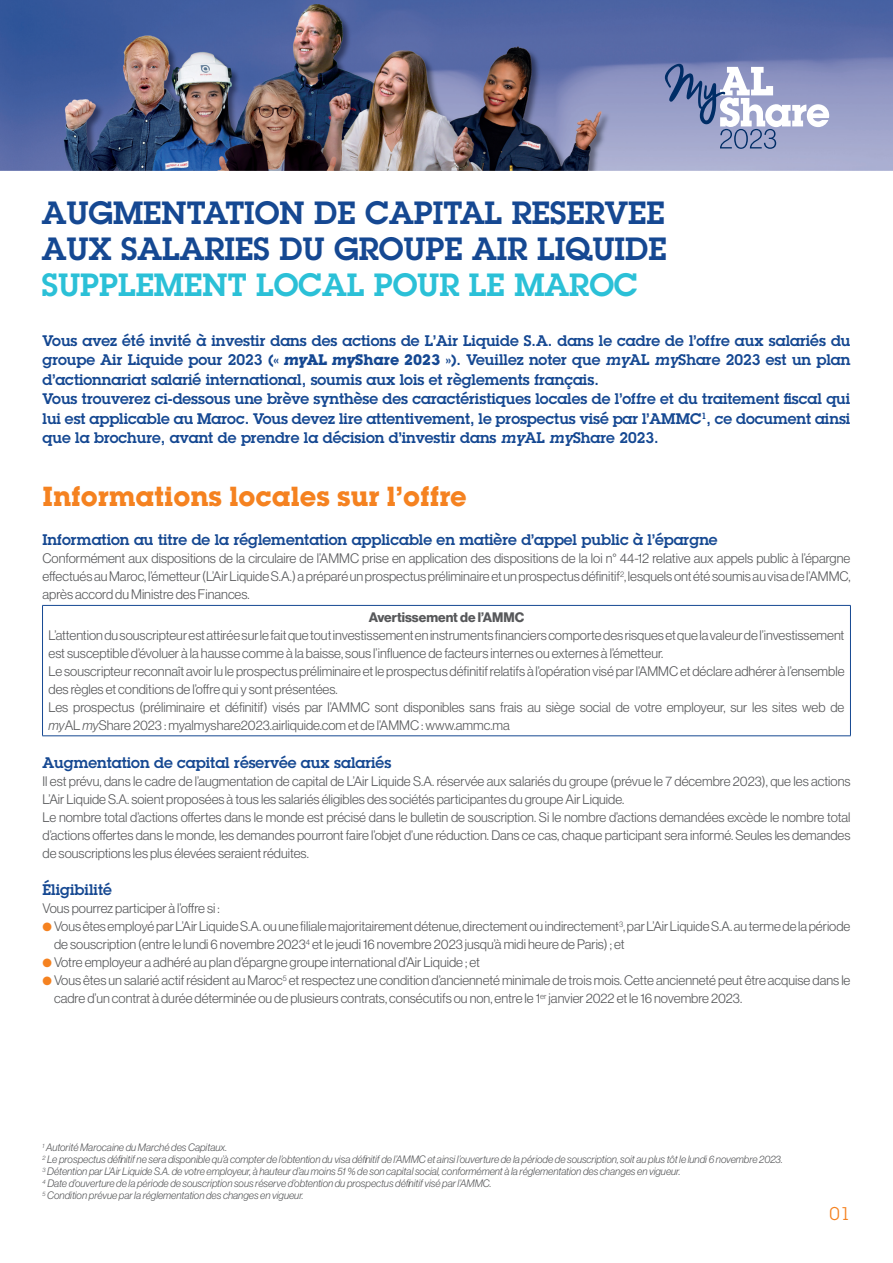
<style>
.page{position:relative;width:893px;height:1263px;background:#fff}
.page>*{position:absolute;margin:0;border:0;box-sizing:border-box;transform-origin:0 0}
.t1{font:600 31.5px/36px "Lubalin Graph Std";color:#154892;text-align:justify}
.Sous_Titre_Orange{font:700 27px "Lubalin Graph Std";color:#f58220}
.t2{font:18px "Lubalin Graph Std";color:#f58220}
.CHAPO{font:600 15px/19.5px "Lubalin Graph Std";color:#154892;text-align:justify}
.Sous_sous_titre_bleu{font:600 15px "Lubalin Graph Std";color:#154892}
.TXT{font:13.5px/18px "N Haas Grotesk DS Std 45 Lt";color:#57585a}
.Sous_sous_sous_titre_gris{font:13.5px "N Haas Grotesk DS Std 75 Bd";color:#57585a}
.TXT-2{font:10.5px "N Haas Grotesk DS Std 46 Lt It";color:#57585a}
.s1{color:#2bc0d7}
.s2{font-weight:700;font-style:italic}
.s3{font-weight:700}
.s4{font-style:italic}
.s5{font-family:"N Haas Grotesk DS Std 46 Lt It"}
.s6{color:#f58220}
</style>
<div class="page">
<img style="left:0;top:0;width:893px;height:170px">
<svg style="left:665px;top:64px;width:164px;height:85px"></svg>
<hr style="left:42px;top:605px;width:809px;height:1px;background:#154892">
<hr style="left:42px;top:606px;width:1px;height:130px;background:#154892">
<hr style="left:850px;top:606px;width:1px;height:130px;background:#154892">
<hr style="left:42px;top:735px;width:809px;height:1px;background:#154892">
<p class="t1" style="left:42px;top:195px;width:626px">AUGMENTATION DE CAPITAL RESERVEE AUX SALARIES DU GROUPE AIR LIQUIDE <span class="s1">SUPPLEMENT LOCAL POUR LE MAROC</span></p>
<p class="CHAPO" style="left:43px;top:330px;width:809px">Vous avez été invité à investir dans des actions de L’Air Liquide S.A. dans le cadre de l’offre aux salariés du groupe Air Liquide pour 2023 (« <span class="s2">my</span><span class="s3">AL</span> <span class="s2">my</span><span class="s3">Share 2023</span> »). Veuillez noter que <span class="s4">my</span>AL <span class="s4">my</span>Share 2023 est un plan d’actionnariat salarié international, soumis aux lois et règlements français.</p>
<p class="CHAPO" style="left:43px;top:389px;width:809px">Vous trouverez ci-dessous une brève synthèse des caractéristiques locales de l’offre et du traitement fiscal qui lui est applicable au Maroc. Vous devez lire attentivement, le prospectus visé par l’AMMC<sup>1</sup>, ce document ainsi que la brochure, avant de prendre la décision d’investir dans <span class="s4">my</span>AL <span class="s4">my</span>Share 2023.</p>
<p class="Sous_Titre_Orange" style="left:43px;top:479px;width:426px">Informations locales sur l’offre</p>
<p class="Sous_sous_titre_bleu" style="left:43px;top:530px;width:677px">Information au titre de la réglementation applicable en matière d’appel public à l’épargne</p>
<p class="TXT" style="left:43px;top:549px;width:809px;text-align:justify">Conformément aux dispositions de la circulaire de l’AMMC prise en application des dispositions de la loi n° 44-12 relative aux appels public à l’épargne effectués au Maroc, l’émetteur (L’Air Liquide S.A.) a préparé un prospectus préliminaire et un prospectus définitif<sup>2</sup>, lesquels ont été soumis au visa de l’AMMC, après accord du Ministre des Finances.</p>
<p class="Sous_sous_sous_titre_gris" style="left:369px;top:609px;width:157px">Avertissement de l’AMMC</p>
<p class="TXT" style="left:49px;top:626px;width:797px">L’attention du souscripteur est attirée sur le fait que tout investissement en instruments financiers comporte des risques et que la valeur de l’investissement est susceptible d’évoluer à la hausse comme à la baisse, sous l’influence de facteurs internes ou externes à l’émetteur.</p>
<p class="TXT" style="left:49px;top:662px;width:797px">Le souscripteur reconnaît avoir lu le prospectus préliminaire et le prospectus définitif relatifs à l’opération visé par l’AMMC et déclare adhérer à l’ensemble des règles et conditions de l’offre qui y sont présentées.</p>
<p class="TXT" style="left:49px;top:698px;width:797px">Les prospectus (préliminaire et définitif) visés par l’AMMC sont disponibles sans frais au siège social de votre employeur, sur les sites web de <span class="s5">my</span>AL <span class="s5">my</span>Share 2023 : myalmyshare2023.airliquide.com et de l’AMMC : www.ammc.ma</p>
<p class="Sous_sous_titre_bleu" style="left:43px;top:752px;width:350px">Augmentation de capital réservée aux salariés</p>
<p class="TXT" style="left:43px;top:772px;width:809px">Il est prévu, dans le cadre de l’augmentation de capital de L’Air Liquide S.A. réservée aux salariés du groupe (prévue le 7 décembre 2023), que les actions<br>L’Air Liquide S.A. soient proposées à tous les salariés éligibles des sociétés participantes du groupe Air Liquide.</p>
<p class="TXT" style="left:43px;top:808px;width:809px;text-align:justify">Le nombre total d’actions offertes dans le monde est précisé dans le bulletin de souscription. Si le nombre d’actions demandées excède le nombre total d’actions offertes dans le monde, les demandes pourront faire l’objet d’une réduction. Dans ce cas, chaque participant sera informé. Seules les demandes de souscriptions les plus élevées seraient réduites.</p>
<p class="Sous_sous_titre_bleu" style="left:43px;top:880px;width:71px">Éligibilité</p>
<p class="TXT" style="left:43px;top:899px;width:179px">Vous pourrez participer à l’offre si :</p>
<p class="TXT" style="left:54px;top:917px;width:798px;text-indent:-12px"><span class="s6">●</span> Vous êtes employé par L’Air Liquide S.A. ou une filiale majoritairement détenue, directement ou indirectement<sup>3</sup>, par L’Air Liquide S.A. au terme de la période de souscription (entre le lundi 6 novembre 2023<sup>4</sup> et le jeudi 16 novembre 2023 jusqu’à midi heure de Paris) ; et</p>
<p class="TXT" style="left:43px;top:953px;width:439px"><span class="s6">●</span> Votre employeur a adhéré au plan d’épargne groupe international d’Air Liquide ; et</p>
<p class="TXT" style="left:54px;top:971px;width:798px;text-indent:-12px"><span class="s6">●</span> Vous êtes un salarié actif résident au Maroc<sup>5</sup> et respectez une condition d’ancienneté minimale de trois mois. Cette ancienneté peut être acquise dans le cadre d’un contrat à durée déterminée ou de plusieurs contrats, consécutifs ou non, entre le 1<sup>er</sup> janvier 2022 et le 16 novembre 2023.</p>
<p class="TXT-2" style="left:43px;top:1141px;width:186px"><sup>1</sup> Autorité Marocaine du Marché des Capitaux.</p>
<p class="TXT-2" style="left:43px;top:1153px;width:742px"><sup>2</sup> Le prospectus définitif ne sera disponible qu’à compter de l’obtention du visa définitif de l’AMMC et ainsi l’ouverture de la période de souscription, soit au plus tôt le lundi 6 novembre 2023.</p>
<p class="TXT-2" style="left:43px;top:1165px;width:639px"><sup>3</sup> Détention par L’Air Liquide S.A. de votre employeur, à hauteur d’au moins 51 % de son capital social, conformément à la réglementation des changes en vigueur.</p>
<p class="TXT-2" style="left:43px;top:1177px;width:450px"><sup>4</sup> Date d’ouverture de la période de souscription sous réserve d’obtention du prospectus définitif visé par l’AMMC.</p>
<p class="TXT-2" style="left:43px;top:1189px;width:262px"><sup>5</sup> Condition prévue par la réglementation des changes en vigueur.</p>
<h3 class="t2" style="left:830px;top:1203px;width:22px">01</h3>
</div>
